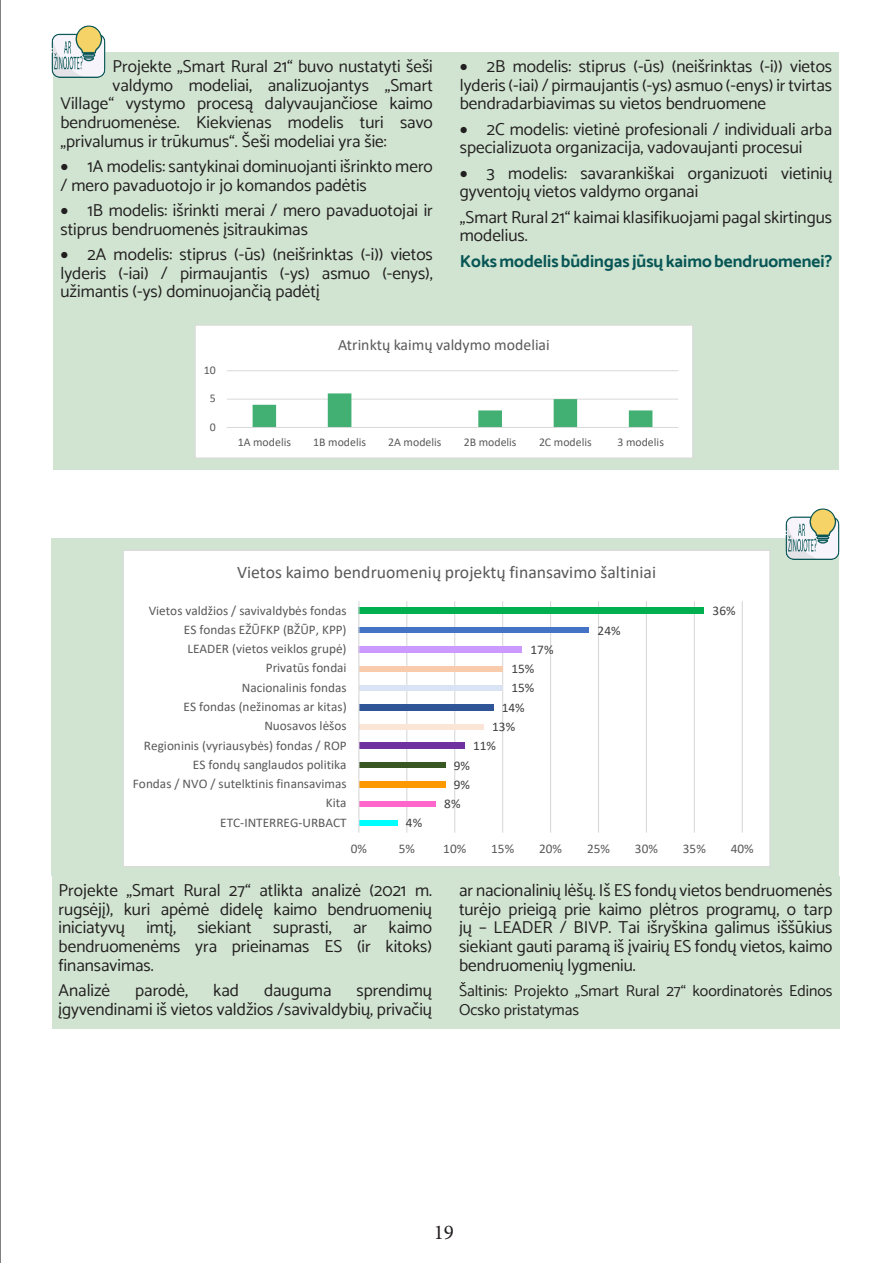
<style>
.page{position:relative;width:893px;height:1263px;background:#fff}
.page>*{position:absolute;margin:0;border:0;box-sizing:border-box;transform-origin:0 0}
.t1{font:21px "Minion Pro";color:#231f20}
.t2{font:17.55px "Calibri";color:#595959}
.Catamaran_Guidebook{font:17.25px/18.6px "Catamaran";color:#231f20}
.Catamaran_Guidebook-2{font:700 17.25px "Catamaran";color:#075555}
.Catamaran_Guidebook-3{font:15.75px/18.6px "Catamaran";color:#231f20}
.t3{font:15.75px "Calibri";color:#595959}
.t4{font:13.2px "Calibri";color:#595959}
.t5{font:13.2px "Calibri";color:#404040}
.t6{font:11.85px "Calibri";color:#595959}
</style>
<div class="page">
<hr style="left:0;top:0;width:1px;height:1263px;background:#231f20">
<div style="left:52px;top:539px;width:787px;height:337px;background:#d0e4d1"></div>
<div style="left:52px;top:876px;width:787px;height:153px;background:#d0e4d1"></div>
<div style="left:54px;top:52px;width:785px;height:265px;background:#d0e4d1"></div>
<img style="left:52px;top:25px;width:54px;height:55px">
<div style="left:54px;top:317px;width:785px;height:153px;background:#d0e4d1"></div>
<div style="left:123px;top:550px;width:647px;height:316px;background:#fff"></div>
<hr style="left:406px;top:601px;width:1px;height:232px;background:#d9d9d9">
<hr style="left:454px;top:601px;width:1px;height:232px;background:#d9d9d9">
<hr style="left:502px;top:601px;width:1px;height:232px;background:#d9d9d9">
<hr style="left:550px;top:601px;width:1px;height:232px;background:#d9d9d9">
<hr style="left:598px;top:601px;width:1px;height:232px;background:#d9d9d9">
<hr style="left:646px;top:601px;width:1px;height:232px;background:#d9d9d9">
<hr style="left:694px;top:601px;width:1px;height:232px;background:#d9d9d9">
<hr style="left:742px;top:601px;width:1px;height:232px;background:#d9d9d9">
<div style="left:359px;top:820px;width:38px;height:6px;background:#0ff"></div>
<div style="left:359px;top:801px;width:77px;height:5px;background:#f6c"></div>
<div style="left:359px;top:781px;width:86px;height:6px;background:#f90"></div>
<div style="left:359px;top:762px;width:86px;height:6px;background:#385723"></div>
<div style="left:359px;top:743px;width:105px;height:6px;background:#7030a0"></div>
<div style="left:359px;top:723px;width:125px;height:6px;background:#fbe5d6"></div>
<div style="left:359px;top:704px;width:134px;height:6px;background:#2f5597"></div>
<div style="left:359px;top:685px;width:144px;height:6px;background:#dae3f3"></div>
<div style="left:359px;top:666px;width:144px;height:6px;background:#f8cbad"></div>
<div style="left:359px;top:646px;width:163px;height:6px;background:#c9f"></div>
<div style="left:359px;top:608px;width:345px;height:6px;background:#00b050"></div>
<div style="left:359px;top:627px;width:230px;height:6px;background:#4472c4"></div>
<hr style="left:358px;top:601px;width:1px;height:232px;background:#d9d9d9">
<img style="left:785px;top:508px;width:54px;height:52px">
<div style="left:195px;top:325px;width:498px;height:133px;background:#fff"></div>
<hr style="left:227px;top:399px;width:451px;height:1px;background:#d9d9d9">
<hr style="left:227px;top:370px;width:451px;height:1px;background:#d9d9d9">
<svg style="left:253px;top:393px;width:399px;height:34px"></svg>
<hr style="left:227px;top:427px;width:451px;height:1px;background:#d9d9d9">
<div style="left:195px;top:325px;width:498px;height:133px;border:1px solid #d9d9d9"></div>
<p class="Catamaran_Guidebook" style="left:113px;top:57px;width:322px">Projekte „Smart Rural 21“ buvo nustatyti šeši</p>
<p class="Catamaran_Guidebook" style="left:113px;top:76px;width:322px">valdymo modeliai, analizuojantys „Smart</p>
<p class="Catamaran_Guidebook" style="left:61px;top:94px;width:374px">Village“ vystymo procesą dalyvaujančiose kaimo</p>
<p class="Catamaran_Guidebook" style="left:61px;top:113px;width:374px">bendruomenėse. Kiekvienas modelis turi savo</p>
<p class="Catamaran_Guidebook" style="left:61px;top:131px;width:328px">„privalumus ir trūkumus“. Šeši modeliai yra šie:</p>
<p class="Catamaran_Guidebook" style="left:61px;top:157px;width:374px">• 1A modelis: santykinai dominuojanti išrinkto mero / mero pavaduotojo ir jo komandos padėtis</p>
<p class="Catamaran_Guidebook" style="left:61px;top:201px;width:374px">• 1B modelis: išrinkti merai / mero pavaduotojai ir stiprus bendruomenės įsitraukimas</p>
<p class="Catamaran_Guidebook" style="left:61px;top:245px;width:374px;text-align:justify">• 2A modelis: stiprus (-ūs) (neišrinktas (-i)) vietos lyderis (-iai) / pirmaujantis (-ys) asmuo (-enys), užimantis (-ys) dominuojančią padėtį</p>
<p class="Catamaran_Guidebook" style="left:460px;top:57px;width:374px;text-align:justify">• 2B modelis: stiprus (-ūs) (neišrinktas (-i)) vietos lyderis (-iai) / pirmaujantis (-ys) asmuo (-enys) ir tvirtas bendradarbiavimas su vietos bendruomene</p>
<p class="Catamaran_Guidebook" style="left:460px;top:120px;width:374px">• 2C modelis: vietinė profesionali / individuali arba specializuota organizacija, vadovaujanti procesui</p>
<p class="Catamaran_Guidebook" style="left:460px;top:164px;width:374px">• 3 modelis: savarankiškai organizuoti vietinių gyventojų vietos valdymo organai</p>
<p class="Catamaran_Guidebook" style="left:460px;top:208px;width:374px">„Smart Rural 21“ kaimai klasifikuojami pagal skirtingus modelius.</p>
<p class="Catamaran_Guidebook-2" style="left:460px;top:251px;width:374px">Koks modelis būdingas jūsų kaimo bendruomenei?</p>
<p class="t6" style="left:204px;top:362px;width:13px">10</p>
<p class="t6" style="left:210px;top:390px;width:7px">5</p>
<p class="t6" style="left:210px;top:419px;width:7px">0</p>
<p class="t3" style="left:338px;top:334px;width:213px">Atrinktų kaimų valdymo modeliai</p>
<p class="t6" style="left:238px;top:434px;width:55px">1A modelis</p>
<p class="t6" style="left:313px;top:434px;width:54px">1B modelis</p>
<p class="t6" style="left:388px;top:434px;width:55px">2A modelis</p>
<p class="t6" style="left:464px;top:434px;width:54px">2B modelis</p>
<p class="t6" style="left:539px;top:434px;width:54px">2C modelis</p>
<p class="t6" style="left:617px;top:434px;width:48px">3 modelis</p>
<p class="t2" style="left:237px;top:560px;width:420px">Vietos kaimo bendruomenių projektų finansavimo šaltiniai</p>
<p class="t4" style="left:149px;top:601px;width:199px">Vietos valdžios / savivaldybės fondas</p>
<p class="t4" style="left:184px;top:620px;width:164px">ES fondas EŽŪFKP (BŽŪP, KPP)</p>
<p class="t5" style="left:598px;top:621px;width:24px">24%</p>
<p class="t4" style="left:187px;top:639px;width:161px">LEADER (vietos veiklos grupė)</p>
<p class="t5" style="left:531px;top:640px;width:24px">17%</p>
<p class="t4" style="left:266px;top:659px;width:82px">Privatūs fondai</p>
<p class="t5" style="left:511px;top:659px;width:24px">15%</p>
<p class="t4" style="left:242px;top:678px;width:106px">Nacionalinis fondas</p>
<p class="t5" style="left:511px;top:679px;width:24px">15%</p>
<p class="t4" style="left:184px;top:697px;width:165px">ES fondas (nežinomas ar kitas)</p>
<p class="t5" style="left:502px;top:698px;width:24px">14%</p>
<p class="t4" style="left:264px;top:717px;width:84px">Nuosavos lėšos</p>
<p class="t5" style="left:492px;top:717px;width:24px">13%</p>
<p class="t4" style="left:144px;top:736px;width:204px">Regioninis (vyriausybės) fondas / ROP</p>
<p class="t5" style="left:473px;top:737px;width:24px">11%</p>
<p class="t4" style="left:193px;top:755px;width:155px">ES fondų sanglaudos politika</p>
<p class="t5" style="left:454px;top:756px;width:18px">9%</p>
<p class="t4" style="left:133px;top:774px;width:215px">Fondas / NVO / sutelktinis finansavimas</p>
<p class="t5" style="left:454px;top:775px;width:18px">9%</p>
<p class="t4" style="left:326px;top:794px;width:22px">Kita</p>
<p class="t5" style="left:444px;top:794px;width:18px">8%</p>
<p class="t4" style="left:220px;top:813px;width:128px">ETC-INTERREG-URBACT</p>
<p class="t5" style="left:406px;top:814px;width:18px">4%</p>
<p class="t5" style="left:713px;top:602px;width:24px">36%</p>
<p class="t4" style="left:351px;top:840px;width:18px">0%</p>
<p class="t4" style="left:399px;top:840px;width:18px">5%</p>
<p class="t4" style="left:443px;top:840px;width:24px">10%</p>
<p class="t4" style="left:491px;top:840px;width:24px">15%</p>
<p class="t4" style="left:539px;top:840px;width:24px">20%</p>
<p class="t4" style="left:587px;top:840px;width:24px">25%</p>
<p class="t4" style="left:635px;top:840px;width:24px">30%</p>
<p class="t4" style="left:683px;top:840px;width:24px">35%</p>
<p class="t4" style="left:731px;top:840px;width:24px">40%</p>
<p class="Catamaran_Guidebook" style="left:59px;top:881px;width:375px;text-align:justify">Projekte „Smart Rural 27“ atlikta analizė (2021 m. rugsėjį), kuri apėmė didelę kaimo bendruomenių iniciatyvų imtį, siekiant suprasti, ar kaimo bendruomenėms yra prieinamas ES (ir kitoks) finansavimas.</p>
<p class="Catamaran_Guidebook" style="left:59px;top:981px;width:53px">Analizė</p>
<p class="Catamaran_Guidebook" style="left:135px;top:981px;width:55px">parodė,</p>
<p class="Catamaran_Guidebook" style="left:213px;top:981px;width:27px">kad</p>
<p class="Catamaran_Guidebook" style="left:264px;top:981px;width:69px">dauguma</p>
<p class="Catamaran_Guidebook" style="left:59px;top:981px;width:375px;text-align:right">sprendimų<br>įgyvendinami iš vietos valdžios /savivaldybių, privačių</p>
<p class="Catamaran_Guidebook" style="left:459px;top:881px;width:375px;text-align:justify">ar nacionalinių lėšų. Iš ES fondų vietos bendruomenės turėjo prieigą prie kaimo plėtros programų, o tarp jų – LEADER / BIVP. Tai išryškina galimus iššūkius siekiant gauti paramą iš įvairių ES fondų vietos, kaimo bendruomenių lygmeniu.</p>
<p class="Catamaran_Guidebook-3" style="left:459px;top:981px;width:375px">Šaltinis: Projekto „Smart Rural 27“ koordinatorės Edinos<br>Ocsko pristatymas</p>
<p class="t1" style="left:434px;top:1218px;width:22px">19</p>
</div>
